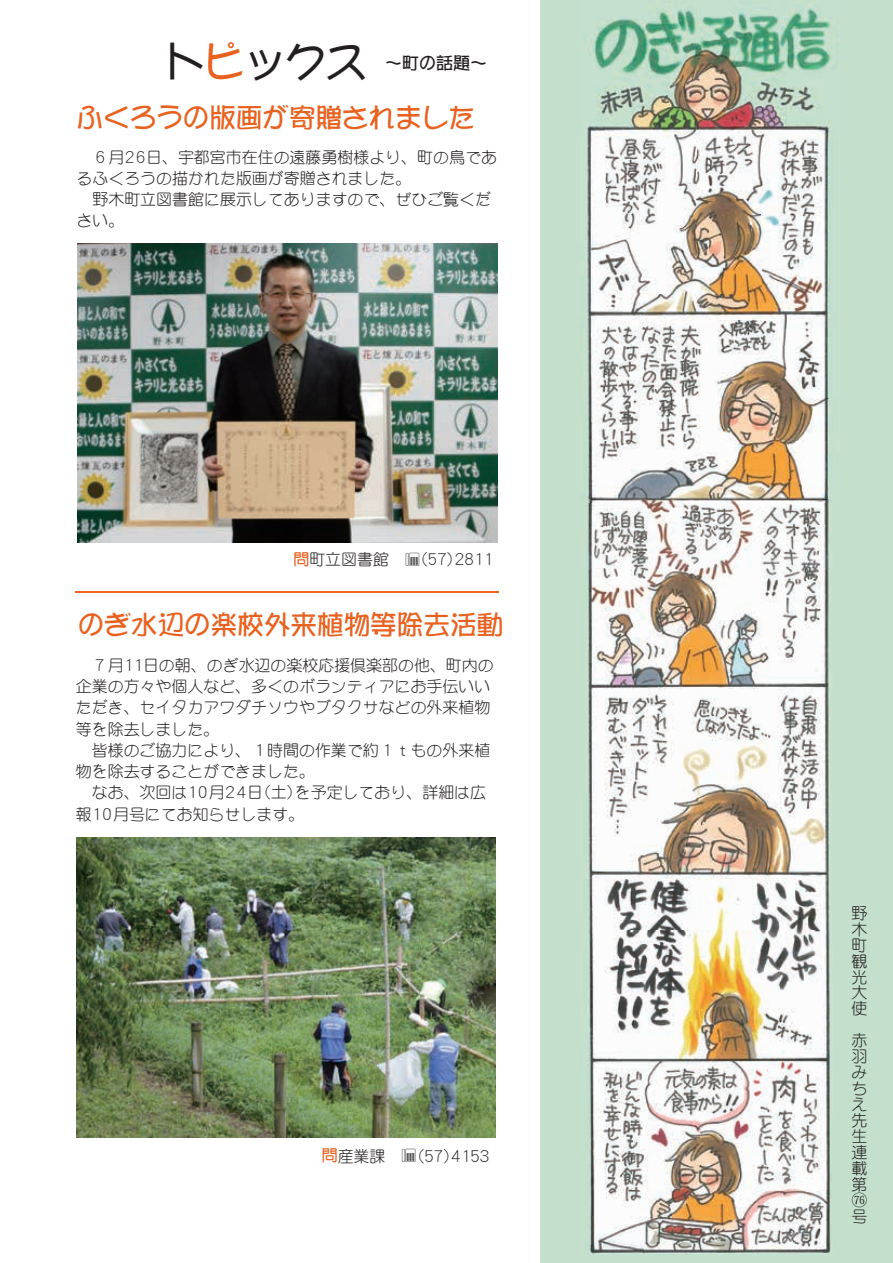
<style>
.page{position:relative;width:893px;height:1263px;background:#fff}
.page>*{position:absolute;margin:0;border:0;box-sizing:border-box;transform-origin:0 0}
.t1{font:40.35px "DFPOP1 W5 WINP RKSJ H";color:#231f20}
.t2{font:26.55px "DFPOP1 W5 WINP RKSJ H";color:#e9611f}
.t3{font:16.95px "DFPOP1 W5 WINP RKSJ H";color:#231f20}
.t4{font:300 15.9px/15.9px "DFP Maru Gothic CID";color:#231f20;text-align:justify}
.s1{color:#e9611f}
.s2{font-family:"DF Maru Gothic Bd WIN RKSJ H";font-weight:400;color:#e9611f}
.s3{font-family:"Edisys OTF Gaiji";font-weight:400;font-size:14.85px}
</style>
<div class="page">
<div style="left:540px;top:0;width:353px;height:1263px;background:#c4e0cd"></div>
<img style="left:78px;top:243px;width:419px;height:299px">
<img style="left:77px;top:837px;width:419px;height:300px">
<hr style="left:76px;top:591px;width:423px;height:1px;background:#f36421">
<img style="left:587px;top:503px;width:245px;height:751px">
<img style="left:587px;top:1px;width:248px;height:499px">
<img style="left:588px;top:500px;width:243px;height:3px">
<h1 class="t1" style="left:164px;top:41px;width:203px">ト<span class="s1">ピ</span>ックス</h1>
<p class="t3" style="left:385px;top:54px;width:104px">～町の話題～</p>
<h2 class="t2" style="left:77px;top:104px;width:400px">ふくろうの版画が寄贈されました</h2>
<p class="t4" style="left:77px;top:146px;width:422px;line-height:21.3px;text-align:left;text-indent:16px">６月２６日、宇都宮市在住の遠藤勇樹様より、町の鳥であるふくろうの描かれた版画が寄贈されました。<br>　野木町立図書館に展示してありますので、ぜひご覧ください。</p>
<p class="t4" style="left:293px;top:552px;width:201px"><span class="s2">問</span>町立図書館 <span class="s3">撒</span>（57）2811</p>
<h2 class="t2" style="left:78px;top:611px;width:427px">のぎ水辺の楽校外来植物等除去活動</h2>
<p class="t4" style="left:76px;top:654px;width:419px;line-height:21.3px;text-align:left">　７月１１日の朝、のぎ水辺の楽校応援倶楽部の他、町内の企業の方々や個人など、多くのボランティアにお手伝いいただき、セイタカアワダチソウやブタクサなどの外来植物等を除去しました。<br>　皆様のご協力により、１時間の作業で約１ｔもの外来植物を除去することができました。<br>　なお、次回は１０月２４日（土）を予定しており、詳細は広報１０月号にてお知らせします。</p>
<p class="t4" style="left:322px;top:1147px;width:169px"><span class="s2">問</span>産業課　<span class="s3">撒</span>（57）4153</p>
<p class="t4" style="left:851px;top:905px;width:17px">野木町観光大使</p>
<p class="t4" style="left:851px;top:1032px;width:17px">赤羽みちえ先生連載第</p>
<p class="t4" style="left:851px;top:1208px;width:17px">号</p>
</div>
